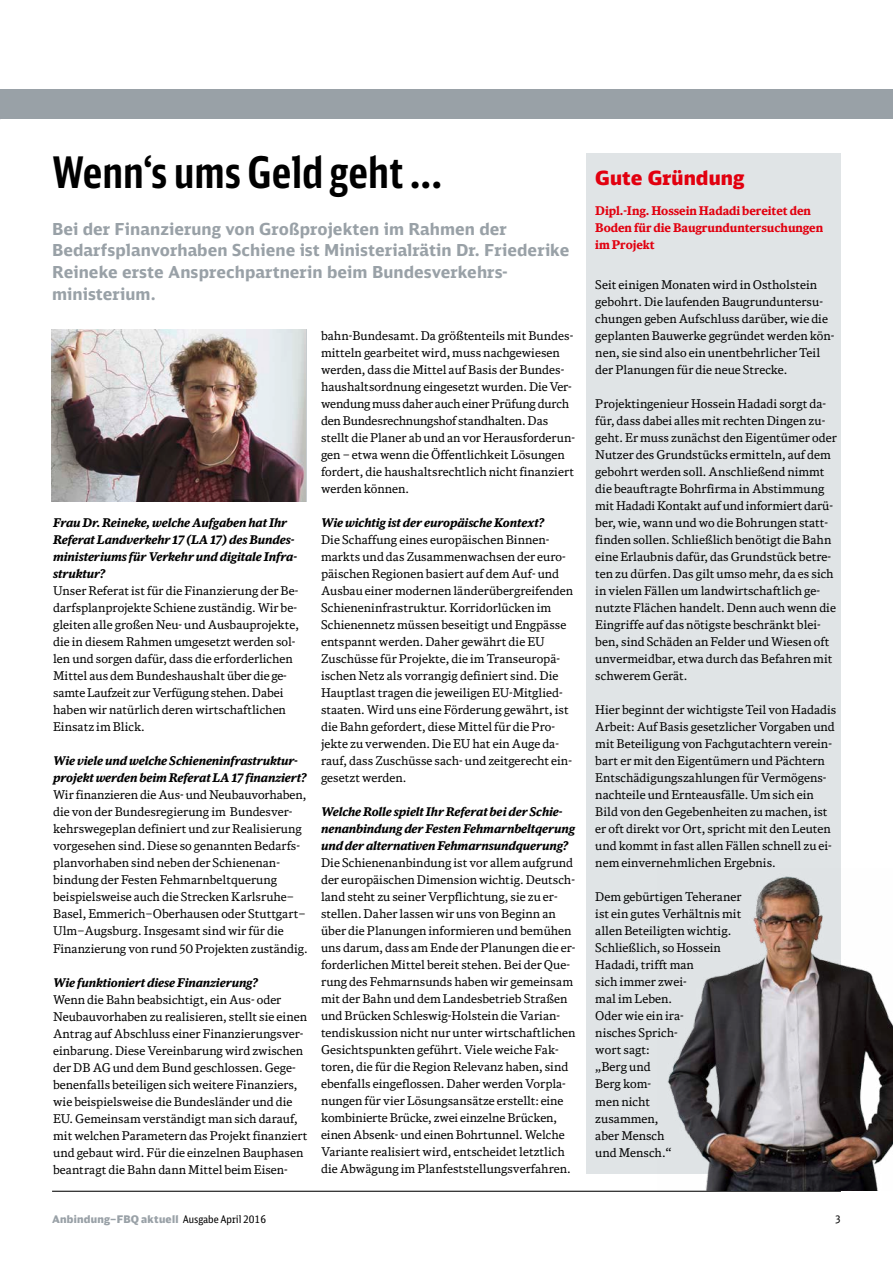
<style>
.page{position:relative;width:893px;height:1263px;background:#fff}
.page>*{position:absolute;margin:0;border:0;box-sizing:border-box;transform-origin:0 0}
.t1{font:700 43.5px "DB Sans Comp";color:#000}
.t2{font:900 19.5px "DB Sans";letter-spacing:.005em;color:#e2000f}
.t3{font:700 16.5px/21.8px "DB Sans";letter-spacing:.005em;color:#99a1a7}
.t4{font:12px/17px "DB News";color:#000}
.t5{font:italic 700 12px/17px "DB News";letter-spacing:-.005em;color:#000}
.t6{font:700 12px/17px "DB News";letter-spacing:-.005em;color:#e2000f}
.t7{font:900 10.5px "DB Head";letter-spacing:.025em;color:#99a1a7}
.t8{font:10.5px "DB Sans Cond";color:#000}
.s1{font-family:"DB Sans Cond";font-weight:400;color:#000}
</style>
<div class="page">
<div style="left:0;top:89px;width:893px;height:30px;background:#99a1a7"></div>
<hr style="left:52px;top:1191px;width:789px;height:1px;background:#000">
<img style="left:52px;top:329px;width:254px;height:173px">
<div style="left:587px;top:153px;width:254px;height:1021px;background:#e0e4e6"></div>
<img style="left:658px;top:876px;width:235px;height:315px">
<h1 class="t1" style="left:52px;top:146px;width:392px">Wenn‘s ums Geld geht ...</h1>
<h3 class="t3" style="left:52px;top:217px;width:519px">Bei der Finanzierung von Großprojekten im Rahmen der Bedarfsplanvorhaben Schiene ist Ministerialrätin Dr. Friederike Reineke erste Ansprechpartnerin beim Bundesverkehrs---- ministerium.</h3>
<p class="t5" style="left:53px;top:514px;width:245px">Frau Dr. Reineke, welche Aufgaben hat Ihr Referat Landverkehr 17 (LA 17) des Bundes&shy;ministeriums für Verkehr und digitale Infra&shy;struktur?</p>
<p class="t4" style="left:53px;top:582px;width:247px">Unser Referat ist für die Finanzierung der Be&shy;darfsplanprojekte Schiene zuständig. Wir be&shy;gleiten alle großen Neu- und Ausbauprojekte, die in diesem Rahmen umgesetzt werden sol&shy;len und sorgen dafür, dass die erforderlichen Mittel aus dem Bundeshaushalt über die ge&shy;samte Laufzeit zur Verfügung stehen. Dabei haben wir natürlich deren wirtschaftlichen Einsatz im Blick.</p>
<p class="t5" style="left:53px;top:752px;width:255px">Wie viele und welche Schieneninfrastruktur&shy;projekt werden beim Referat LA 17 finanziert?</p>
<p class="t4" style="left:53px;top:786px;width:256px">Wir finanzieren die Aus- und Neubauvorhaben, die von der Bundesregierung im Bundesver&shy;kehrswegeplan definiert und zur Realisierung vorgesehen sind. Diese so genannten Bedarfs&shy;planvorhaben sind neben der Schienenan&shy;bindung der Festen Fehmarnbeltquerung beispielsweise auch die Strecken Karlsruhe– Basel, Emmerich–Oberhausen oder Stuttgart– Ulm–Augsburg. Insgesamt sind wir für die Finanzierung von rund 50 Projekten zuständig.</p>
<p class="t5" style="left:53px;top:973px;width:207px">Wie funktioniert diese Finanzierung?</p>
<p class="t4" style="left:53px;top:990px;width:256px">Wenn die Bahn beabsichtigt, ein Aus- oder Neubauvorhaben zu realisieren, stellt sie einen Antrag auf Abschluss einer Finanzierungsver&shy;einbarung. Diese Vereinbarung wird zwischen der DB AG und dem Bund geschlossen. Gege&shy;benenfalls beteiligen sich weitere Finanziers, wie beispielsweise die Bundesländer und die EU. Gemeinsam verständigt man sich darauf, mit welchen Parametern das Projekt finanziert und gebaut wird. Für die einzelnen Bauphasen beantragt die Bahn dann Mittel beim Eisen-</p>
<p class="t4" style="left:321px;top:327px;width:255px">bahn-Bundesamt. Da größtenteils mit Bundes&shy;mitteln gearbeitet wird, muss nachgewiesen werden, dass die Mittel auf Basis der Bundes&shy;haushaltsordnung eingesetzt wurden. Die Ver&shy;wendung muss daher auch einer Prüfung durch den Bundesrechnungshof standhalten. Das stellt die Planer ab und an vor Herausforderun&shy;gen – etwa wenn die Öffentlichkeit Lösungen fordert, die haushaltsrechtlich nicht finanziert werden können.</p>
<p class="t5" style="left:321px;top:514px;width:225px">Wie wichtig ist der europäische Kontext?</p>
<p class="t4" style="left:321px;top:531px;width:254px">Die Schaffung eines europäischen Binnen&shy;markts und das Zusammenwachsen der euro&shy;päischen Regionen basiert auf dem Auf- und Ausbau einer modernen länderübergreifenden Schieneninfrastruktur. Korridorlücken im Schienennetz müssen beseitigt und Engpässe entspannt werden. Daher gewährt die EU Zuschüsse für Projekte, die im Transeuropä&shy;ischen Netz als vorrangig definiert sind. Die Hauptlast tragen die jeweiligen EU-Mitglied&shy;staaten. Wird uns eine Förderung gewährt, ist die Bahn gefordert, diese Mittel für die Pro&shy;jekte zu verwenden. Die EU hat ein Auge da&shy;rauf, dass Zuschüsse sach- und zeitgerecht ein&shy;gesetzt werden.</p>
<p class="t5" style="left:321px;top:803px;width:256px">Welche Rolle spielt Ihr Referat bei der Schie&shy;nenanbindung der Festen Fehmarnbeltqerung und der alternativen Fehmarnsundquerung?</p>
<p class="t4" style="left:321px;top:854px;width:256px">Die Schienenanbindung ist vor allem aufgrund der europäischen Dimension wichtig. Deutsch&shy;land steht zu seiner Verpflichtung, sie zu er&shy;stellen. Daher lassen wir uns von Beginn an über die Planungen informieren und bemühen uns darum, dass am Ende der Planungen die er&shy;forderlichen Mittel bereit stehen. Bei der Que&shy;rung des Fehmarnsunds haben wir gemeinsam mit der Bahn und dem Landesbetrieb Straßen und Brücken Schleswig-Holstein die Varian&shy;tendiskussion nicht nur unter wirtschaftlichen Gesichtspunkten geführt. Viele weiche Fak&shy;toren, die für die Region Relevanz haben, sind ebenfalls eingeflossen. Daher werden Vorpla&shy;nungen für vier Lösungsansätze erstellt: eine kombinierte Brücke, zwei einzelne Brücken, einen Absenk- und einen Bohrtunnel. Welche Variante realisiert wird, entscheidet letztlich die Abwägung im Planfeststellungsverfahren.</p>
<h2 class="t2" style="left:595px;top:165px;width:151px">Gute Gründung</h2>
<p class="t6" style="left:595px;top:202px;width:229px">Dipl.-Ing. Hossein Hadadi bereitet den<br>Boden für die Baugrunduntersuchungen im Projekt</p>
<p class="t4" style="left:595px;top:276px;width:241px">Seit einigen Monaten wird in Ostholstein gebohrt. Die laufenden Baugrunduntersu&shy;chungen geben Aufschluss darüber, wie die geplanten Bauwerke gegründet werden kön&shy;nen, sie sind also ein unentbehrlicher Teil der Planungen für die neue Strecke.</p>
<p class="t4" style="left:595px;top:395px;width:243px">Projektingenieur Hossein Hadadi sorgt da&shy;für, dass dabei alles mit rechten Dingen zu&shy;geht. Er muss zunächst den Eigentümer oder Nutzer des Grundstücks ermitteln, auf dem gebohrt werden soll. Anschließend nimmt die beauftragte Bohrfirma in Abstimmung mit Hadadi Kontakt auf und informiert darü&shy;ber, wie, wann und wo die Bohrungen statt&shy;finden sollen. Schließlich benötigt die Bahn eine Erlaubnis dafür, das Grundstück betre&shy;ten zu dürfen. Das gilt umso mehr, da es sich in vielen Fällen um landwirtschaftlich ge&shy;nutzte Flächen handelt. Denn auch wenn die Eingriffe auf das nötigste beschränkt blei&shy;ben, sind Schäden an Felder und Wiesen oft unvermeidbar, etwa durch das Befahren mit schwerem Gerät.</p>
<p class="t4" style="left:595px;top:701px;width:243px">Hier beginnt der wichtigste Teil von Hadadis Arbeit: Auf Basis gesetzlicher Vorgaben und mit Beteiligung von Fachgutachtern verein&shy;bart er mit den Eigentümern und Pächtern Entschädigungszahlungen für Vermögens&shy;nachteile und Ernteausfälle. Um sich ein Bild von den Gegebenheiten zu machen, ist er oft direkt vor Ort, spricht mit den Leuten und kommt in fast allen Fällen schnell zu ei&shy;nem einvernehmlichen Ergebnis.</p>
<p class="t4" style="left:595px;top:888px;width:148px">Dem gebürtigen Teheraner ist ein gutes Verhältnis mit allen Beteiligten wichtig.<br>Schließlich, so Hossein<br>Hadadi, trifft man<br>sich immer zwei-<br>mal im Leben.<br>Oder wie ein ira-<br>nisches Sprich-<br>wort sagt:<br>„Berg und<br>Berg kom-<br>men nicht<br>zusammen,<br>aber Mensch<br>und Mensch.“</p>
<p class="t7" style="left:52px;top:1212px;width:216px">Anbindung–FBQ aktuell <span class="s1">Ausgabe April 2016</span></p>
<p class="t8" style="left:835px;top:1212px;width:7px">3</p>
</div>
